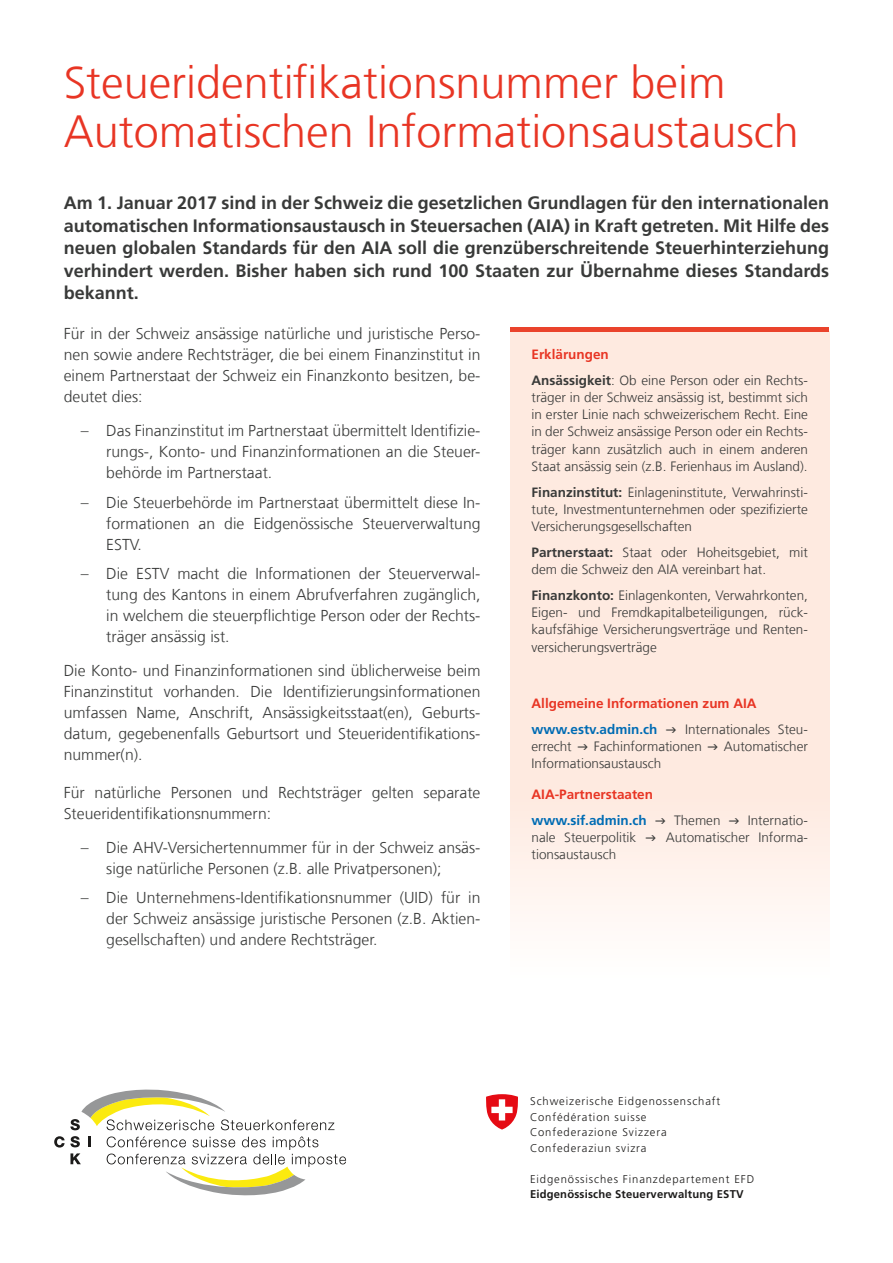
<style>
.page{position:relative;width:893px;height:1263px;background:#fff}
.page>*{position:absolute;margin:0;border:0;box-sizing:border-box;transform-origin:0 0}
.t1{font:300 45px/49.5px "Frutiger LT Com";color:#e83524}
.Lead{font:700 18px/22.5px "Frutiger LT Com";color:#393a39;text-align:justify}
.GT{font:300 15.75px/21px "Frutiger LT Com";color:#393a39;text-align:justify}
.Erklärungen{font:300 13.5px/17.2px "Frutiger LT Com";color:#393a39;text-align:justify}
.t2{font:700 13.5px "Frutiger LT Com";color:#e83524}
.Erklärungen-2{font:700 13.5px "Frutiger LT Com";color:#006cb4}
.t3{font:300 11.25px/15.5px "Frutiger";letter-spacing:.08em;color:#1c1b1a}
.s1{font-weight:700}
</style>
<div class="page">
<div style="left:510px;top:332px;width:319px;height:680px;background:linear-gradient(to bottom,#fee5d8,#fff7f3)"></div>
<svg style="left:107px;top:1136px;width:239px;height:59px"></svg>
<svg style="left:88px;top:1136px;width:3px;height:11px"></svg>
<svg style="left:70px;top:1089px;width:264px;height:41px"></svg>
<svg style="left:54px;top:1136px;width:26px;height:11px"></svg>
<svg style="left:70px;top:1153px;width:11px;height:11px"></svg>
<svg style="left:486px;top:1094px;width:32px;height:35px"></svg>
<div style="left:510px;top:327px;width:319px;height:5px;background:#ea432c"></div>
<svg style="left:666px;top:727px;width:10px;height:6px"></svg>
<svg style="left:578px;top:745px;width:10px;height:5px"></svg>
<svg style="left:708px;top:745px;width:10px;height:5px"></svg>
<svg style="left:655px;top:818px;width:10px;height:6px"></svg>
<svg style="left:729px;top:818px;width:10px;height:6px"></svg>
<svg style="left:646px;top:836px;width:10px;height:5px"></svg>
<h1 class="t1" style="left:64px;top:58px;width:737px">Steueridentifikationsnummer beim<br>Automatischen Informationsaustausch</h1>
<p class="Lead" style="left:64px;top:192px;width:767px">Am 1. Januar 2017 sind in der Schweiz die gesetzlichen Grundlagen für den internationalen automatischen Informationsaustausch in Steuersachen (AIA) in Kraft getreten. Mit Hilfe des neuen globalen Standards für den AIA soll die grenzüberschreitende Steuerhinterziehung verhindert werden. Bisher haben sich rund 100 Staaten zur Übernahme dieses Standards bekannt.</p>
<p class="GT" style="left:64px;top:323px;width:418px">Für in der Schweiz ansässige natürliche und juristische Perso&shy;nen sowie andere Rechtsträger, die bei einem Finanzinstitut in einem Partnerstaat der Schweiz ein Finanzkonto besitzen, be&shy;deutet dies:</p>
<p class="GT" style="left:106px;top:420px;width:376px;text-indent:-26px">– Das Finanzinstitut im Partnerstaat übermittelt Identifizie&shy;rungs-, Konto- und Finanzinformationen an die Steuer&shy;behörde im Partnerstaat.</p>
<p class="GT" style="left:106px;top:492px;width:376px;text-indent:-26px">– Die Steuerbehörde im Partnerstaat übermittelt diese In&shy;formationen an die Eidgenössische Steuerverwaltung ESTV.</p>
<p class="GT" style="left:106px;top:563px;width:376px;text-indent:-26px">– Die ESTV macht die Informationen der Steuerverwal&shy;tung des Kantons in einem Abrufverfahren zugänglich, in welchem die steuerpflichtige Person oder der Rechts&shy;träger ansässig ist.</p>
<p class="GT" style="left:64px;top:660px;width:418px">Die Konto- und Finanzinformationen sind üblicherweise beim Finanzinstitut vorhanden. Die Identifizierungsinformationen umfassen Name, Anschrift, Ansässigkeitsstaat(en), Geburts&shy;datum, gegebenenfalls Geburtsort und Steueridentifikations&shy;nummer(n).</p>
<p class="GT" style="left:64px;top:782px;width:418px">Für natürliche Personen und Rechtsträger gelten separate<br>Steueridentifikationsnummern:</p>
<p class="GT" style="left:106px;top:837px;width:376px;text-indent:-26px">– Die AHV-Versichertennummer für in der Schweiz ansäs&shy;sige natürliche Personen (z.B. alle Privatpersonen);</p>
<p class="GT" style="left:106px;top:887px;width:376px;text-indent:-26px">– Die Unternehmens-Identifikationsnummer (UID) für in der Schweiz ansässige juristische Personen (z.B. Aktien&shy;gesellschaften) und andere Rechtsträger.</p>
<h2 class="t2" style="left:531px;top:346px;width:79px">Erklärungen</h2>
<p class="Erklärungen" style="left:531px;top:371px;width:278px"><span class="s1">Ansässigkeit</span>: Ob eine Person oder ein Rechts&shy;träger in der Schweiz ansässig ist, bestimmt sich in erster Linie nach schweizerischem Recht. Eine in der Schweiz ansässige Person oder ein Rechts&shy;träger kann zusätzlich auch in einem anderen Staat ansässig sein (z.B. Ferienhaus im Ausland).</p>
<p class="Erklärungen" style="left:531px;top:483px;width:278px"><span class="s1">Finanzinstitut:</span> Einlageninstitute, Verwahrinsti&shy;tute, Investmentunternehmen oder spezifizierte Versicherungsgesellschaften</p>
<p class="Erklärungen" style="left:531px;top:544px;width:278px"><span class="s1">Partnerstaat:</span> Staat oder Hoheitsgebiet, mit dem die Schweiz den AIA vereinbart hat.</p>
<p class="Erklärungen" style="left:531px;top:587px;width:278px"><span class="s1">Finanzkonto:</span> Einlagenkonten, Verwahrkonten, Eigen- und Fremdkapitalbeteiligungen, rück&shy;kaufsfähige Versicherungsverträge und Renten&shy;versicherungsverträge</p>
<h2 class="t2" style="left:531px;top:695px;width:227px">Allgemeine Informationen zum AIA</h2>
<p class="Erklärungen-2" style="left:531px;top:721px;width:127px">www.estv.admin.ch</p>
<p class="Erklärungen" style="left:685px;top:720px;width:124px">Internationales Steu-</p>
<p class="Erklärungen" style="left:531px;top:738px;width:42px">errecht</p>
<p class="Erklärungen" style="left:594px;top:738px;width:109px">Fachinformationen</p>
<p class="Erklärungen" style="left:724px;top:738px;width:85px">Automatischer</p>
<p class="Erklärungen" style="left:531px;top:755px;width:131px">Informationsaustausch</p>
<h2 class="t2" style="left:531px;top:786px;width:123px">AIA-Partnerstaaten</h2>
<p class="Erklärungen-2" style="left:531px;top:812px;width:117px">www.sif.admin.ch</p>
<p class="Erklärungen" style="left:674px;top:811px;width:48px">Themen</p>
<p class="Erklärungen" style="left:748px;top:811px;width:61px">Internatio-</p>
<p class="Erklärungen" style="left:531px;top:829px;width:106px">nale Steuerpolitik</p>
<p class="Erklärungen" style="left:666px;top:829px;width:143px">Automatischer Informa-</p>
<p class="Erklärungen" style="left:531px;top:846px;width:86px">tionsaustausch</p>
<p class="t3" style="left:530px;top:1093px;width:192px">Schweizerische Eidgenossenschaft<br>Confédération suisse<br>Confederazione Svizzera<br>Confederaziun svizra</p>
<p class="t3" style="left:530px;top:1171px;width:226px">Eidgenössisches Finanzdepartement EFD<br><span class="s1">Eidgenössische Steuerverwaltung ESTV</span></p>
</div>
